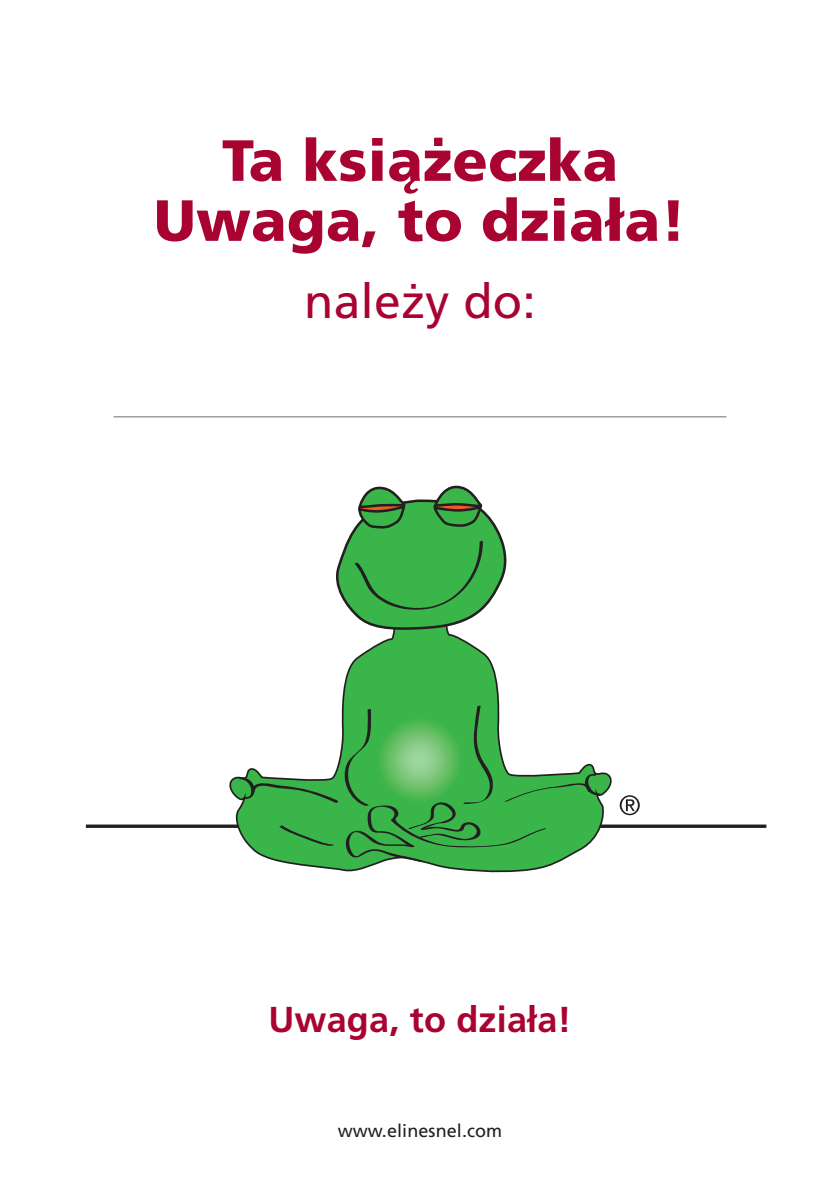
<style>
.page{position:relative;width:840px;height:1191px;background:#fff}
.page>*{position:absolute;margin:0;border:0;box-sizing:border-box;transform-origin:0 0}
.t1{font:900 58px/60px "Frutiger CE";letter-spacing:.005em;color:#a80331;text-align:center}
.t2{font:48px "Frutiger CE";letter-spacing:.005em;color:#a80331}
.t3{font:700 36px "Frutiger CE";letter-spacing:.005em;color:#a80331}
.t4{font:18px "Frutiger CE";letter-spacing:.005em;color:#231f20}
</style>
<div class="page">
<svg style="left:86px;top:824px;width:680px;height:4px"></svg>
<svg style="left:226px;top:633px;width:391px;height:240px"></svg>
<svg style="left:336px;top:485px;width:171px;height:148px"></svg>
<svg style="left:238px;top:705px;width:363px;height:157px"></svg>
<svg style="left:619px;top:795px;width:20px;height:20px"></svg>
<hr style="left:113px;top:416px;width:613px;height:1px;background:#6c6d70">
<p class="t1" style="left:154px;top:131px;width:533px">Ta książeczka<br>Uwaga, to działa!</p>
<p class="t2" style="left:304px;top:273px;width:233px">należy do:</p>
<p class="t3" style="left:268px;top:998px;width:304px">Uwaga, to działa!</p>
<p class="t4" style="left:337px;top:1120px;width:166px">www.elinesnel.com</p>
</div>
